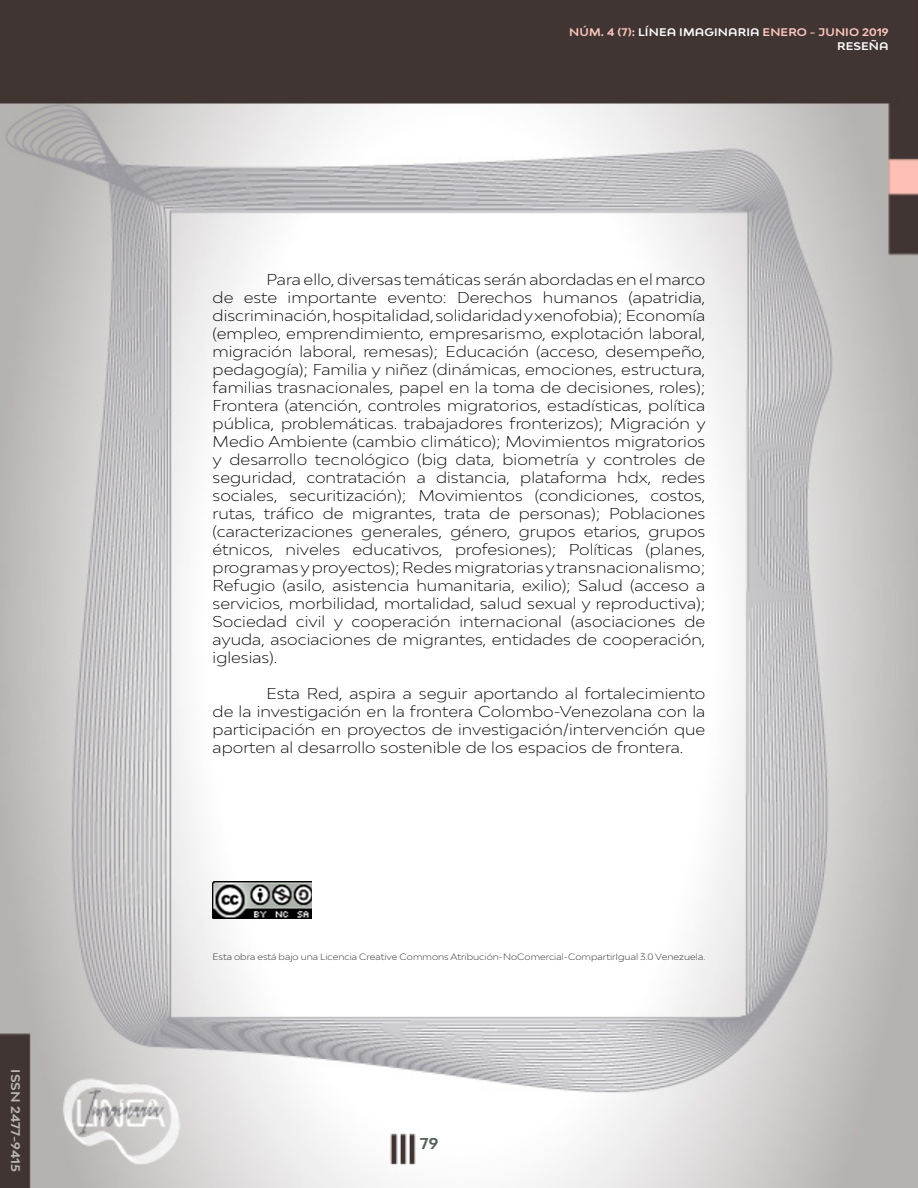
<style>
.page{position:relative;width:918px;height:1188px;background:#fff}
.page>*{position:absolute;margin:0;border:0;box-sizing:border-box;transform-origin:0 0}
.t1{font:300 expanded 15px/18px "Bw Modelica";color:#000;text-align:justify}
.t2{font:700 expanded 15px "Bw Modelica SS01";color:#546155}
.t3{font:700 expanded 12px "Bw Modelica SS01";color:#bab7b1}
.t4{font:700 expanded 10.5px/14.7px "Bw Modelica SS01";letter-spacing:.01em;color:#ffc9c0;text-align:right}
.t5{font:300 expanded 8.7px "Bw Modelica";color:#212121}
.s1{color:#fff}
</style>
<div class="page">
<img style="left:0;top:0;width:918px;height:1188px">
<img style="left:213px;top:882px;width:99px;height:37px">
<p class="t3" style="left:24px;top:1069px;width:104px;rotate:90deg">ISSN 2477-9415</p>
<p class="t4" style="left:569px;top:24px;width:321px">NÚM. 4 (7): <span class="s1">LÍNEA IMAGINARIA</span> ENERO - JUNIO 2019<br><span class="s1">RESEÑA</span></p>
<p class="t1" style="left:213px;top:270px;width:495px;text-indent:54px">Para ello, diversas temáticas serán abordadas en el marco de este importante evento: Derechos humanos (apatridia, discriminación, hospitalidad, solidaridad y xenofobia); Economía (empleo, emprendimiento, empresarismo, explotación laboral, migración laboral, remesas); Educación (acceso, desempeño, pedagogía); Familia y niñez (dinámicas, emociones, estructura, familias trasnacionales, papel en la toma de decisiones, roles); Frontera (atención, controles migratorios, estadísticas, política pública, problemáticas. trabajadores fronterizos); Migración y Medio Ambiente (cambio climático); Movimientos migratorios y desarrollo tecnológico (big data, biometría y controles de seguridad, contratación a distancia, plataforma hdx, redes sociales, securitización); Movimientos (condiciones, costos, rutas, tráfico de migrantes, trata de personas); Poblaciones (caracterizaciones generales, género, grupos etarios, grupos étnicos, niveles educativos, profesiones); Políticas (planes, programas y proyectos); Redes migratorias y transnacionalismo; Refugio (asilo, asistencia humanitaria, exilio); Salud (acceso a servicios, morbilidad, mortalidad, salud sexual y reproductiva); Sociedad civil y cooperación internacional (asociaciones de ayuda, asociaciones de migrantes, entidades de cooperación, iglesias).</p>
<p class="t1" style="left:213px;top:684px;width:494px;text-indent:54px">Esta Red, aspira a seguir aportando al fortalecimiento de la investigación en la frontera Colombo-Venezolana con la participación en proyectos de investigación/intervención que aporten al desarrollo sostenible de los espacios de frontera.</p>
<p class="t5" style="left:213px;top:951px;width:494px">Esta obra está bajo una Licencia Creative Commons Atribución-NoComercial-CompartirIgual 3.0 Venezuela.</p>
<p class="t2" style="left:420px;top:1134px;width:20px">79</p>
</div>
